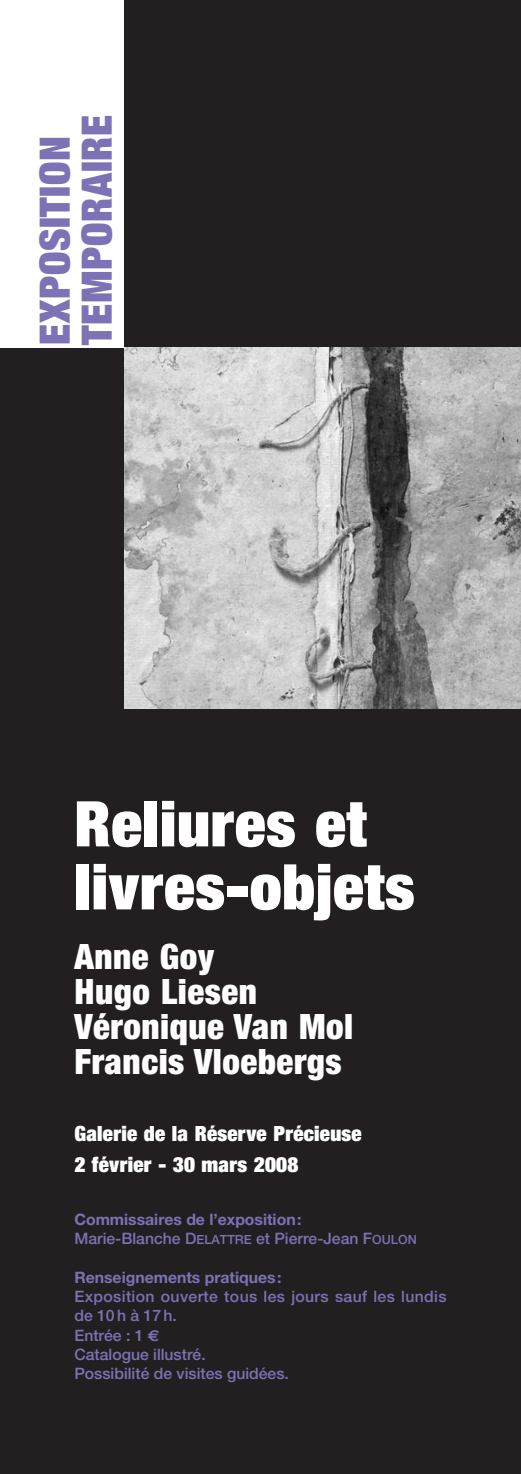
<style>
.page{position:relative;width:521px;height:1474px;background:#fff}
.page>*{position:absolute;margin:0;border:0;box-sizing:border-box;transform-origin:0 0}
.t1{font:900 expanded 63px/63px "Helvetica Neue";letter-spacing:.015em;color:#fff}
.t2{font:900 expanded 42px/42px "Helvetica Neue";letter-spacing:.015em;color:#7d72b5}
.t3{font:900 condensed 35px/35px "Helvetica Neue";letter-spacing:.015em;color:#fff}
.t4{font:900 expanded 21px/31px "Helvetica Neue";letter-spacing:.015em;color:#fff}
.t5{font:500 15.75px/19.2px "Helvetica Neue";color:#7d72b5}
.t6{font:700 15.75px "Helvetica Neue";color:#7d72b5}
.s1{font-weight:700}
.s2{font-size:12.6px}
.s3{font-family:"Euro Sans";font-weight:700}
</style>
<div class="page">
<div style="left:0;top:0;width:521px;height:1473px;background:#231f20"></div>
<img style="left:124px;top:347px;width:397px;height:362px">
<div style="left:0;top:0;width:124px;height:347px;background:#fff"></div>
<h2 class="t2" style="left:37px;top:345px;width:231px;rotate:-90deg">EXPOSITION<br>TEMPORAIRE</h2>
<h1 class="t1" style="left:74px;top:798px;width:341px">Reliures et livres-objets</h1>
<h3 class="t3" style="left:74px;top:942px;width:280px">Anne Goy<br>Hugo Liesen<br>Véronique Van Mol<br>Francis Vloebergs</h3>
<h3 class="t4" style="left:74px;top:1120px;width:289px">Galerie de la Réserve Précieuse<br>2 février - 30 mars 2008</h3>
<p class="t5" style="left:74px;top:1211px;width:344px"><span class="s1">Commissaires de l’exposition:<br></span>Marie-Blanche D<span class="s2">ELATTRE</span> et Pierre-Jean F<span class="s2">OULON</span></p>
<p class="t6" style="left:74px;top:1271px;width:209px">Renseignements pratiques:</p>
<p class="t5" style="left:74px;top:1288px;width:374px">Exposition ouverte tous les jours sauf les lundis de 10 h à 17 h.<br>Entrée : 1 <span class="s3">€<br></span>Catalogue illustré.<br>Possibilité de visites guidées.</p>
</div>
